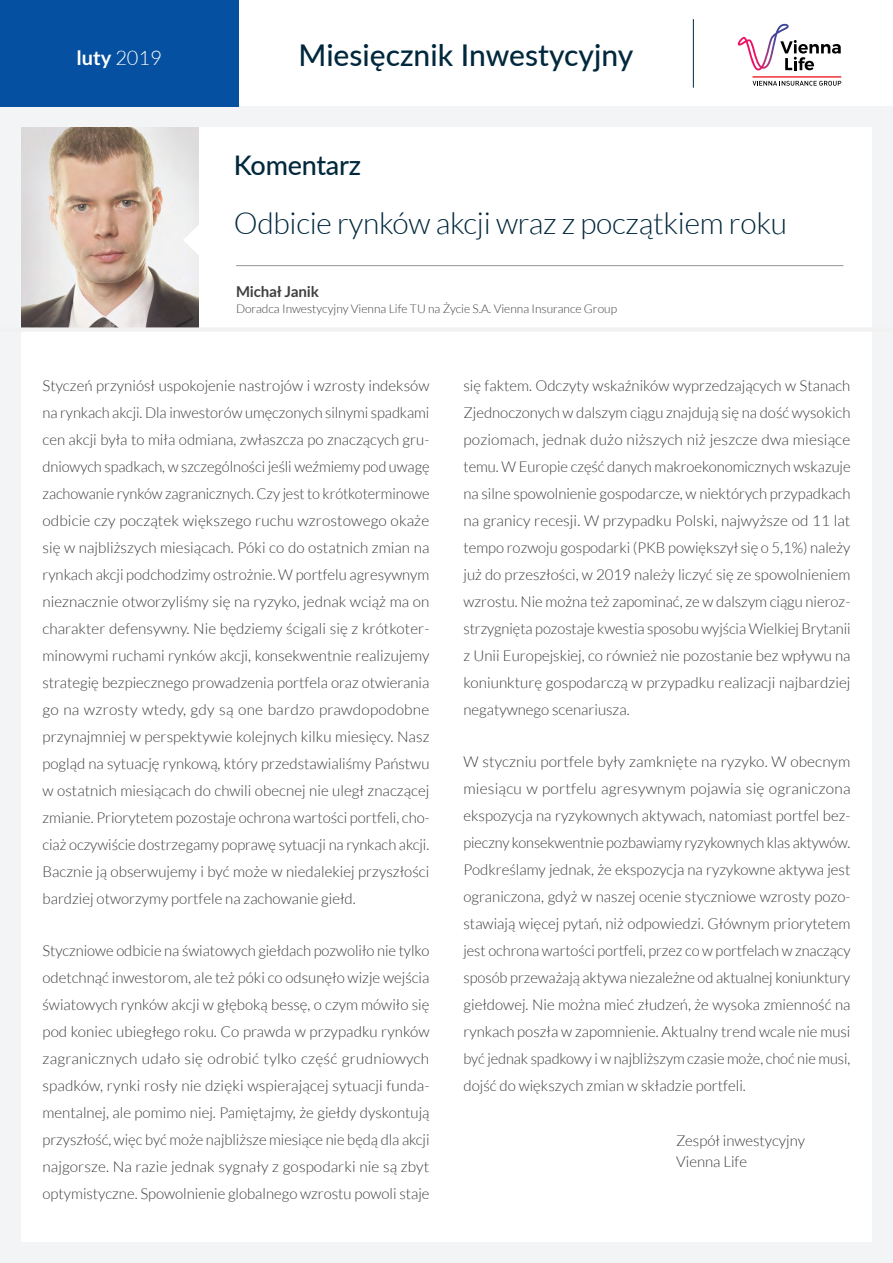
<style>
.page{position:relative;width:893px;height:1263px;background:#fff}
.page>*{position:absolute;margin:0;border:0;box-sizing:border-box;transform-origin:0 0}
.t1{font:300 30px "Lato";letter-spacing:-.01em;color:#00283c}
.t2{font:500 30px "Lato";color:#00283c}
.t3{font:500 27px "Lato";color:#00283c}
.t4{font:700 19.95px "Lato";color:#fff}
.t5{font:300 15px/27px "Lato";color:#3d3c3b;text-align:justify}
.t6{font:700 15px "Lato";letter-spacing:-.01em;color:#404042}
.t7{font:300 12px "Lato";color:#404042}
.s1{font-weight:300}
</style>
<div class="page">
<div style="left:0;top:106px;width:893px;height:1157px;background:#f2f4f5"></div>
<div style="left:21px;top:128px;width:851px;height:1114px;background:#fff"></div>
<hr style="left:752px;top:76px;width:89px;height:2px;background:#ed1b23">
<svg style="left:752px;top:81px;width:89px;height:5px"></svg>
<svg style="left:738px;top:24px;width:103px;height:46px"></svg>
<div style="left:0;top:0;width:238px;height:106px;background:#0550a0"></div>
<hr style="left:693px;top:19px;width:1px;height:69px;background:#00283c">
<img style="left:21px;top:128px;width:177px;height:199px">
<svg style="left:183px;top:223px;width:16px;height:34px"></svg>
<hr style="left:236px;top:265px;width:607px;height:1px;background:#939598">
<div style="left:0;top:327px;width:893px;height:5px;background:#f1f1f1"></div>
<h3 class="t4" style="left:76px;top:47px;width:87px">luty <span class="s1">2019</span></h3>
<h1 class="t2" style="left:299px;top:34px;width:336px">Miesięcznik Inwestycyjny</h1>
<h2 class="t3" style="left:234px;top:146px;width:129px">Komentarz</h2>
<h1 class="t1" style="left:234px;top:207px;width:555px">Odbicie rynków akcji wraz z początkiem roku</h1>
<p class="t6" style="left:236px;top:283px;width:85px">Michał Janik</p>
<p class="t7" style="left:236px;top:302px;width:383px">Doradca Inwestycyjny Vienna Life TU na Życie S.A. Vienna Insurance Group</p>
<p class="t5" style="left:43px;top:372px;width:389px">Styczeń przyniósł uspokojenie nastrojów i wzrosty indeksów na rynkach akcji. Dla inwestorów umęczonych silnymi spadkami cen akcji była to miła odmiana, zwłaszcza po znaczących gru&shy;dniowych spadkach, w szczególności jeśli weźmiemy pod uwagę zachowanie rynków zagranicznych. Czy jest to krótkoterminowe odbicie czy początek większego ruchu wzrostowego okaże się w najbliższych miesiącach. Póki co do ostatnich zmian na rynkach akcji podchodzimy ostrożnie. W portfelu agresywnym nieznacznie otworzyliśmy się na ryzyko, jednak wciąż ma on charakter defensywny. Nie będziemy ścigali się z krótkoter&shy;minowymi ruchami rynków akcji, konsekwentnie realizujemy strategię bezpiecznego prowadzenia portfela oraz otwierania go na wzrosty wtedy, gdy są one bardzo prawdopodobne przynajmniej w perspektywie kolejnych kilku miesięcy. Nasz pogląd na sytuację rynkową, który przedstawialiśmy Państwu w ostatnich miesiącach do chwili obecnej nie uległ znaczącej zmianie. Priorytetem pozostaje ochrona wartości portfeli, cho&shy;ciaż oczywiście dostrzegamy poprawę sytuacji na rynkach akcji.<br>Bacznie ją obserwujemy i być może w niedalekiej przyszłości bardziej otworzymy portfele na zachowanie giełd.</p>
<p class="t5" style="left:43px;top:937px;width:389px">Styczniowe odbicie na światowych giełdach pozwoliło nie tylko odetchnąć inwestorom, ale też póki co odsunęło wizje wejścia światowych rynków akcji w głęboką bessę, o czym mówiło się pod koniec ubiegłego roku. Co prawda w przypadku rynków zagranicznych udało się odrobić tylko część grudniowych spadków, rynki rosły nie dzięki wspierającej sytuacji funda&shy;mentalnej, ale pomimo niej. Pamiętajmy, że giełdy dyskontują przyszłość, więc być może najbliższe miesiące nie będą dla akcji najgorsze. Na razie jednak sygnały z gospodarki nie są zbyt optymistyczne. Spowolnienie globalnego wzrostu powoli staje</p>
<p class="t5" style="left:463px;top:372px;width:389px">się faktem. Odczyty wskaźników wyprzedzających w Stanach Zjednoczonych w dalszym ciągu znajdują się na dość wysokich poziomach, jednak dużo niższych niż jeszcze dwa miesiące temu. W Europie część danych makroekonomicznych wskazuje na silne spowolnienie gospodarcze, w niektórych przypadkach na granicy recesji. W przypadku Polski, najwyższe od 11 lat tempo rozwoju gospodarki (PKB powiększył się o 5,1%) należy już do przeszłości, w 2019 należy liczyć się ze spowolnieniem wzrostu. Nie można też zapominać, ze w dalszym ciągu nieroz&shy;strzygnięta pozostaje kwestia sposobu wyjścia Wielkiej Brytanii z Unii Europejskiej, co również nie pozostanie bez wpływu na koniunkturę gospodarczą w przypadku realizacji najbardziej negatywnego scenariusza.</p>
<p class="t5" style="left:463px;top:748px;width:389px">W styczniu portfele były zamknięte na ryzyko. W obecnym miesiącu w portfelu agresywnym pojawia się ograniczona ekspozycja na ryzykownych aktywach, natomiast portfel bez&shy;pieczny konsekwentnie pozbawiamy ryzykownych klas aktywów.<br>Podkreślamy jednak, że ekspozycja na ryzykowne aktywa jest ograniczona, gdyż w naszej ocenie styczniowe wzrosty pozo&shy;stawiają więcej pytań, niż odpowiedzi. Głównym priorytetem jest ochrona wartości portfeli, przez co w portfelach w znaczący sposób przeważają aktywa niezależne od aktualnej koniunktury giełdowej. Nie można mieć złudzeń, że wysoka zmienność na rynkach poszła w zapomnienie. Aktualny trend wcale nie musi być jednak spadkowy i w najbliższym czasie może, choć nie musi, dojść do większych zmian w składzie portfeli.</p>
<p class="t5" style="left:676px;top:1130px;width:130px;line-height:21px">Zespół inwestycyjny<br>Vienna Life</p>
</div>
